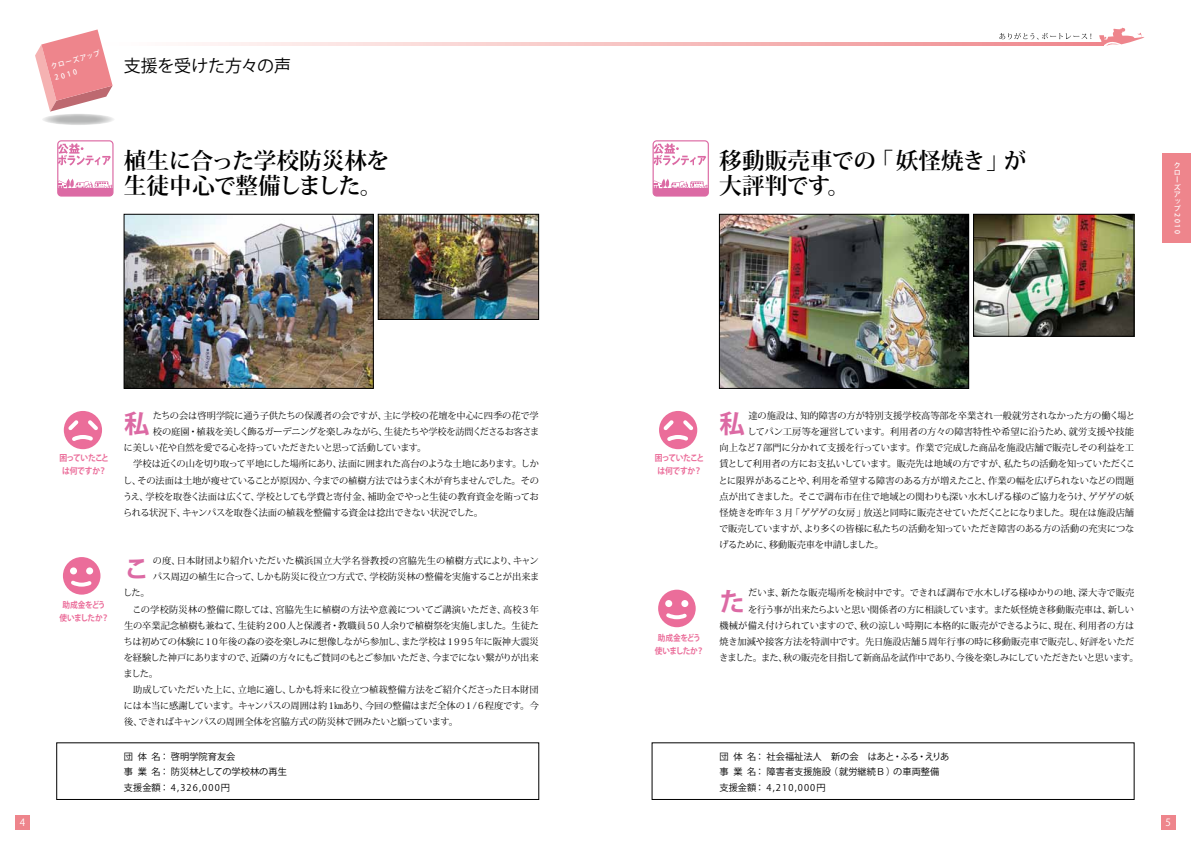
<style>
.page{position:relative;width:1191px;height:842px;background:#fff}
.page>*{position:absolute;margin:0;border:0;box-sizing:border-box;transform-origin:0 0}
.t1{font:700 25.3px "Koz Go Pro";color:#dc6aa4}
.t2{font:700 22.7px/25.5px "Koz Min Pro";letter-spacing:-.03em;color:#000}
.t3{font:700 22.7px/25.5px "Koz Min Pro";letter-spacing:-.005em;color:#000}
.t4{font:17px "Koz Go Pro";letter-spacing:-.02em;color:#000}
.t5{font:9.9px "Koz Go Pro";color:#fff}
.t6{font:9.2px "Koz Min Pro";letter-spacing:-.015em;color:#000}
.t7{font:9.2px/16.1px "Koz Min Pro";letter-spacing:.005em;color:#000}
.t8{font:9.2px "Koz Min Pro";letter-spacing:-.035em;color:#000}
.t9{font:9.2px/15.6px "Koz Go Pro";color:#000}
.t10{font:9.2px "Koz Min Pro";letter-spacing:-.04em;color:#000}
.t11{font:9.2px "Koz Min Pro";letter-spacing:.02em;color:#000}
.t12{font:700 8.7px/13px "Koz Go Pro";letter-spacing:-.06em;color:#eb6d9a;text-align:center;scale:.9 1}
.t13{font:700 8.5px/12.8px "Koz Go Pro";letter-spacing:-.055em;color:#eb6d9a;text-align:center;scale:.9 1}
.t14{font:500 7.1px/12.4px "Koz Go Pro";color:#fff;scale:.95 1}
.t15{font:500 7.1px/7.3px "Koz Go Pro";color:#fff}
</style>
<div class="page">
<div style="left:1162px;top:153px;width:29px;height:89px;background:#ee858c"></div>
<div style="left:58px;top:188px;width:55px;height:8px;background:#dc6aa4"></div>
<svg style="left:59px;top:179px;width:53px;height:10px"></svg>
<svg style="left:59px;top:143px;width:52px;height:23px"></svg>
<div style="left:57px;top:140px;width:57px;height:57px;border:1px solid #dc6aa4;border-radius:4px"></div>
<div style="left:653px;top:188px;width:55px;height:8px;background:#dc6aa4"></div>
<svg style="left:654px;top:179px;width:53px;height:10px"></svg>
<svg style="left:654px;top:143px;width:52px;height:23px"></svg>
<div style="left:652px;top:140px;width:57px;height:57px;border:1px solid #dc6aa4;border-radius:4px"></div>
<svg style="left:198px;top:43px;width:900px;height:2px;background:#f6bfc0"></svg>
<svg style="left:1098px;top:27px;width:46px;height:19px"></svg>
<svg style="left:999px;top:33px;width:92px;height:7px"></svg>
<svg style="left:35px;top:29px;width:78px;height:83px"></svg>
<div style="left:15px;top:815px;width:15px;height:14px;background:#ee858c"></div>
<div style="left:1161px;top:815px;width:14px;height:14px;background:#ee858c"></div>
<svg style="left:42px;top:114px;width:73px;height:11px"></svg>
<img style="left:126px;top:216px;width:245px;height:170px">
<div style="left:124px;top:214px;width:249px;height:174px;border:1px solid #000"></div>
<img style="left:721px;top:216px;width:245px;height:170px">
<div style="left:719px;top:214px;width:249px;height:174px;border:1px solid #000"></div>
<img style="left:380px;top:216px;width:157px;height:102px">
<div style="left:378px;top:214px;width:161px;height:106px;border:1px solid #000"></div>
<img style="left:975px;top:216px;width:157px;height:118px">
<div style="left:973px;top:214px;width:161px;height:122px;border:1px solid #000"></div>
<div style="left:57px;top:743px;width:482px;height:57px;border:1px solid #000"></div>
<div style="left:652px;top:743px;width:482px;height:57px;border:1px solid #000"></div>
<div style="left:64px;top:411px;width:38px;height:38px;background:#eb6d9a;border-radius:50%"></div>
<svg style="left:65px;top:416px;width:37px;height:28px"></svg>
<div style="left:659px;top:411px;width:38px;height:38px;background:#eb6d9a;border-radius:50%"></div>
<svg style="left:660px;top:416px;width:37px;height:28px"></svg>
<div style="left:63px;top:557px;width:37px;height:38px;background:#eb6d9a;border-radius:50%"></div>
<svg style="left:71px;top:580px;width:21px;height:7px"></svg>
<div style="left:70px;top:567px;width:7px;height:7px;background:#fff;border-radius:50%"></div>
<div style="left:86px;top:567px;width:7px;height:7px;background:#fff;border-radius:50%"></div>
<div style="left:658px;top:590px;width:37px;height:37px;background:#eb6d9a;border-radius:50%"></div>
<svg style="left:666px;top:613px;width:21px;height:7px"></svg>
<div style="left:665px;top:600px;width:7px;height:7px;background:#fff;border-radius:50%"></div>
<div style="left:681px;top:600px;width:7px;height:7px;background:#fff;border-radius:50%"></div>
<p class="t14" style="left:50px;top:60px;width:55px;rotate:-15deg">クローズアップ<br>2010</p>
<h3 class="t4" style="left:124px;top:54px;width:169px">支援を受けた方々の声</h3>
<h2 class="t2" style="left:124px;top:147px;width:267px">植生に合った学校防災林を生徒中心で整備しました。</h2>
<h2 class="t3" style="left:719px;top:147px;width:309px">移動販売車での「妖怪焼き」が大評判です。</h2>
<p class="t15" style="left:1173px;top:162px;width:9px">クローズア</p>
<p class="t15" style="left:1173px;top:198px;width:9px;line-height:6.8px">ップ</p>
<p class="t15" style="left:1180px;top:213px;width:22px;rotate:90deg">2010</p>
<h1 class="t1" style="left:124px;top:408px;width:27px">私</h1>
<p class="t6" style="left:153px;top:409px;width:387px">たちの会は啓明学院に通う子供たちの保護者の会ですが、主に学校の花壇を中心に四季の花で学</p>
<p class="t8" style="left:153px;top:425px;width:388px">校の庭園・植栽を美しく飾るガーデニングを楽しみながら、生徒たちや学校を訪問くださるお客さま</p>
<p class="t10" style="left:124px;top:441px;width:304px">に美しい花や自然を愛でる心を持っていただきたいと思って活動しています。</p>
<p class="t8" style="left:133px;top:457px;width:407px">学校は近くの山を切り取って平地にした場所にあり、法面に囲まれた高台のような土地にあります。しか</p>
<p class="t6" style="left:123px;top:474px;width:417px">し、その法面は土地が痩せていることが原因か、今までの植樹方法ではうまく木が育ちませんでした。その</p>
<p class="t6" style="left:123px;top:490px;width:417px">うえ、学校を取巻く法面は広くて、学校としても学費と寄付金、補助金でやっと生徒の教育資金を賄ってお</p>
<p class="t6" style="left:123px;top:506px;width:361px">られる状況下、キャンパスを取巻く法面の植栽を整備する資金は捻出できない状況でした。</p>
<p class="t12" style="left:60px;top:452px;width:56px">困っていたことは何ですか？</p>
<p class="t12" style="left:655px;top:452px;width:56px">困っていたことは何ですか？</p>
<p class="t13" style="left:60px;top:599px;width:57px">助成金をどう使いましたか？</p>
<h1 class="t1" style="left:124px;top:553px;width:27px">こ</h1>
<p class="t7" style="left:153px;top:552px;width:388px">の度、日本財団より紹介いただいた横浜国立大学名誉教授の宮脇先生の植樹方式により、キャンパス周辺の植生に合って、しかも防災に役立つ方式で、学校防災林の整備を実施することが出来ま</p>
<p class="t6" style="left:123px;top:586px;width:28px">した。</p>
<p class="t11" style="left:133px;top:603px;width:408px">この学校防災林の整備に際しては、宮脇先生に植樹の方法や意義についてご講演いただき、高校3年</p>
<p class="t6" style="left:124px;top:619px;width:416px">生の卒業記念植樹も兼ねて、生徒約200人と保護者・教職員50人余りで植樹祭を実施しました。生徒た</p>
<p class="t6" style="left:124px;top:635px;width:417px">ちは初めての体験に10年後の森の姿を楽しみに想像しながら参加し、また学校は1995年に阪神大震災</p>
<p class="t6" style="left:124px;top:651px;width:416px">を経験した神戸にありますので、近隣の方々にもご賛同のもとご参加いただき、今までにない繋がりが出来</p>
<p class="t6" style="left:123px;top:667px;width:36px">ました。</p>
<p class="t6" style="left:133px;top:683px;width:407px">助成していただいた上に、立地に適し、しかも将来に役立つ植栽整備方法をご紹介くださった日本財団</p>
<p class="t6" style="left:124px;top:699px;width:416px">には本当に感謝しています。キャンパスの周囲は約1㎞あり、今回の整備はまだ全体の1/6程度です。今</p>
<p class="t6" style="left:124px;top:715px;width:335px">後、できればキャンパスの周囲全体を宮脇方式の防災林で囲みたいと願っています。</p>
<p class="t9" style="left:124px;top:749px;width:164px">団体名： 啓明学院育友会<br>事業名： 防災林としての学校林の再生支援金額： 4,326,000円</p>
<p class="t13" style="left:654px;top:632px;width:57px">助成金をどう使いましたか？</p>
<h1 class="t1" style="left:719px;top:408px;width:27px">私</h1>
<p class="t6" style="left:748px;top:409px;width:388px">達の施設は、知的障害の方が特別支援学校高等部を卒業され一般就労されなかった方の働く場と</p>
<p class="t7" style="left:747px;top:423px;width:388px">してパン工房等を運営しています。利用者の方々の障害特性や希望に沿うため、就労支援や技能</p>
<p class="t6" style="left:719px;top:441px;width:416px">向上など7部門に分かれて支援を行っています。作業で完成した商品を施設店舗で販売しその利益を工</p>
<p class="t6" style="left:719px;top:457px;width:417px">賃として利用者の方にお支払いしています。販売先は地域の方ですが、私たちの活動を知っていただくこ</p>
<p class="t6" style="left:718px;top:474px;width:417px">とに限界があることや、利用を希望する障害のある方が増えたこと、作業の幅を広げられないなどの問題</p>
<p class="t6" style="left:719px;top:490px;width:416px">点が出てきました。そこで調布市在住で地域との関わりも深い水木しげる様のご協力をうけ、ゲゲゲの妖</p>
<p class="t8" style="left:719px;top:506px;width:416px">怪焼きを昨年３月「ゲゲゲの女房」放送と同時に販売させていただくことになりました。現在は施設店舗</p>
<p class="t6" style="left:719px;top:522px;width:417px">で販売していますが、より多くの皆様に私たちの活動を知っていただき障害のある方の活動の充実につな</p>
<p class="t10" style="left:719px;top:538px;width:166px">げるために、移動販売車を申請しました。</p>
<h1 class="t1" style="left:719px;top:585px;width:27px">た</h1>
<p class="t7" style="left:748px;top:585px;width:388px">だいま、新たな販売場所を検討中です。できれば調布で水木しげる様ゆかりの地、深大寺で販売</p>
<p class="t6" style="left:748px;top:603px;width:387px">を行う事が出来たらよいと思い関係者の方に相談しています。また妖怪焼き移動販売車は、新しい</p>
<p class="t6" style="left:719px;top:619px;width:416px">機械が備え付けられていますので、秋の涼しい時期に本格的に販売ができるように、現在、利用者の方は</p>
<p class="t7" style="left:719px;top:633px;width:416px">焼き加減や接客方法を特訓中です。先日施設店舗5周年行事の時に移動販売車で販売し、好評をいただ</p>
<p class="t10" style="left:719px;top:651px;width:421px">きました。また、秋の販売を目指して新商品を試作中であり、今後を楽しみにしていただきたいと思います。</p>
<p class="t9" style="left:719px;top:749px;width:231px">団体名： 社会福祉法人　新の会　はあと・ふる・えりあ事業名： 障害者支援施設（就労継続Ｂ）の車両整備支援金額： 4,210,000円</p>
<p class="t5" style="left:20px;top:815px;width:7px">4</p>
<p class="t5" style="left:1165px;top:815px;width:7px">5</p>
</div>
